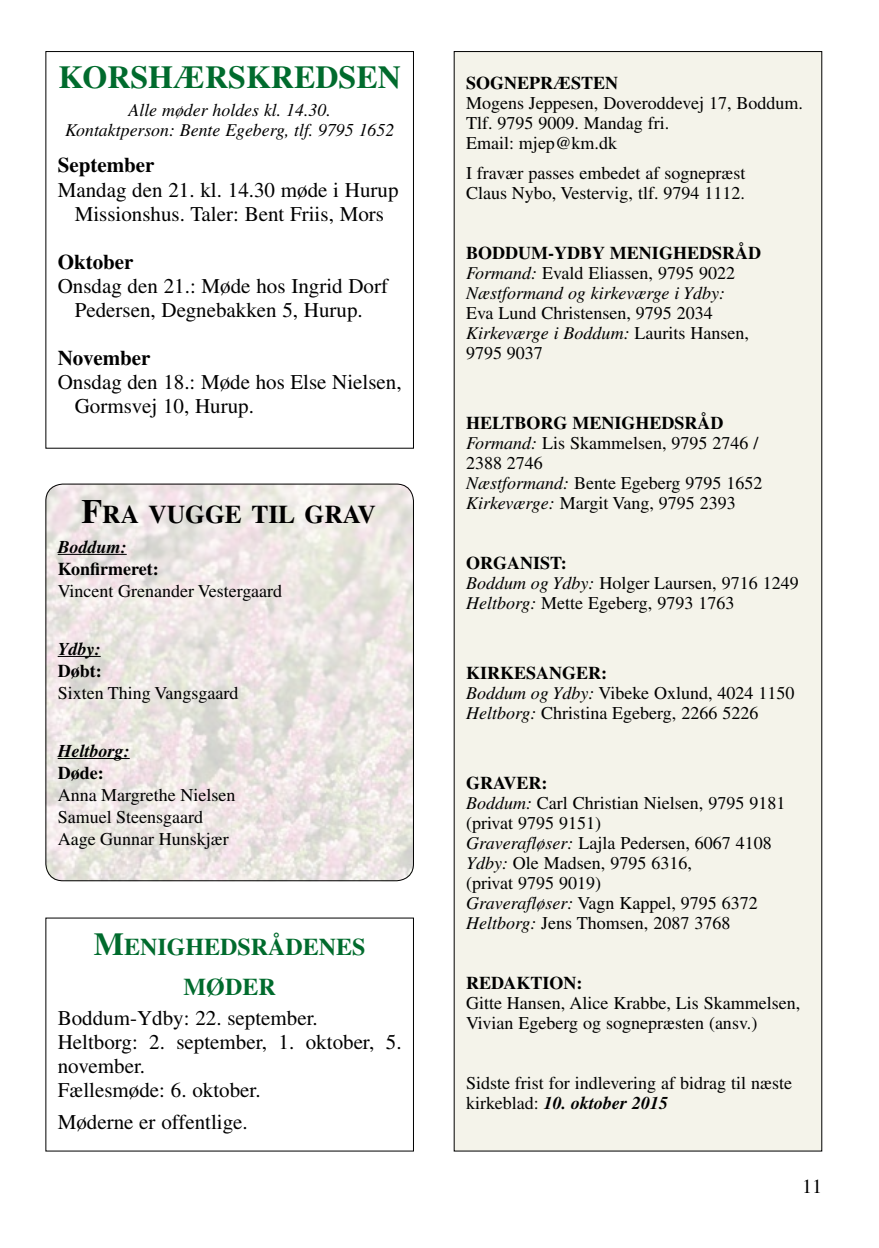
<style>
.page{position:relative;width:879px;height:1248px;background:#fff}
.page>*{position:absolute;margin:0;border:0;box-sizing:border-box;transform-origin:0 0}
.t1{font:700 32px "Times";color:#006b2d}
.t2{font:700 25.6px "Times";color:#000}
.t3{font:700 24px/40px "Times";color:#006b2d;text-align:center}
.t4{font:21px/24px "Times";color:#000;text-align:center}
.t5{font:700 21px "Times";color:#000}
.t6{font:20px "Times";color:#000}
.t7{font:18px/20px "Times";color:#000}
.t8{font:italic 18px/20px "Times";color:#000;text-align:center}
.t9{font:700 18px "Times";color:#000}
.t10{font:italic 700 18px "Times";color:#000}
.s1{font-size:34px}
.s2{font-size:32px}
.s3{font-weight:700;font-style:normal}
.s4{font-style:normal}
.s5{font-style:italic}
.s6{font-weight:700}
.s7{font-weight:700;font-style:italic}
</style>
<div class="page">
<img style="left:47px;top:485px;width:367px;height:396px">
<div style="left:45px;top:51px;width:369px;height:397px;border:1px solid #000"></div>
<hr style="left:58px;top:554px;width:69px;height:1px;background:#000">
<hr style="left:58px;top:656px;width:43px;height:1px;background:#000">
<hr style="left:58px;top:758px;width:72px;height:1px;background:#000">
<div style="left:454px;top:52px;width:368px;height:1098px;background:#f4f3ea"></div>
<h1 class="t1" style="left:59px;top:58px;width:47px">KORS</h1>
<h1 class="t1" style="left:148px;top:58px;width:50px">HÆRS</h1>
<h1 class="t1" style="left:246px;top:58px;width:48px">KREDSEN</h1>
<p class="t8" style="left:65px;top:100px;width:331px">Alle møder holdes kl. 14.30.<br>Kontaktperson: Bente Egeberg, tlf. 9795 1652</p>
<p class="t5" style="left:58px;top:153px;width:98px">SEPTEMBER</p>
<p class="t4" style="left:58px;top:177px;width:342px">Mandag den 21. kl. 14.30 møde i Hurup<br>Missionshus. Taler: Bent Friis, Mors</p>
<p class="t5" style="left:58px;top:249px;width:77px">OKTOBER</p>
<p class="t4" style="left:58px;top:273px;width:332px">Onsdag den 21.: Møde hos Ingrid Dorf<br>Pedersen, Degnebakken 5, Hurup.</p>
<p class="t5" style="left:58px;top:345px;width:94px">NOVEMBER</p>
<p class="t4" style="left:75px;top:369px;width:328px;text-align:left;text-indent:-17px">Onsdag den 18.: Møde hos Else Nielsen,<br>Gormsvej 10, Hurup.</p>
<h2 class="t2" style="left:81px;top:498px;width:296px"><span class="s1">F</span>RA VUGGE TIL GRAV</h2>
<p class="t10" style="left:58px;top:536px;width:71px">Boddum:</p>
<p class="t9" style="left:58px;top:557px;width:103px">KONFIRMERET:</p>
<p class="t7" style="left:58px;top:580px;width:226px">Vincent Grenander Vestergaard</p>
<p class="t10" style="left:58px;top:638px;width:44px">Ydby:</p>
<p class="t9" style="left:58px;top:659px;width:45px">DØBT:</p>
<p class="t7" style="left:58px;top:682px;width:182px">Sixten Thing Vangsgaard</p>
<p class="t10" style="left:58px;top:740px;width:73px">Heltborg:</p>
<p class="t9" style="left:58px;top:761px;width:47px">DØDE:</p>
<p class="t7" style="left:58px;top:783px;width:179px;line-height:22px">Anna Margrethe Nielsen<br>Samuel Steensgaard<br>Aage Gunnar Hunskjær</p>
<h3 class="t3" style="left:94px;top:926px;width:273px"><span class="s2">M</span>ENIGHEDSRÅDENES<br>MØDER</h3>
<p class="t4" style="left:58px;top:1005px;width:345px;text-align:left">Boddum-Ydby: 22. september.<br>Heltborg: 2. september, 1. oktober, 5. november.<br>Fællesmøde: 6. oktober.</p>
<p class="t4" style="left:58px;top:1109px;width:192px">Møderne er offentlige.</p>
<p class="t9" style="left:466px;top:72px;width:154px">SOGNEPRÆSTEN</p>
<p class="t7" style="left:466px;top:93px;width:339px">Mogens Jeppesen, Doveroddevej 17, Boddum.<br>Tlf. 9795 9009. Mandag fri.<br>Email: mjep@km.dk</p>
<p class="t7" style="left:466px;top:163px;width:281px">I fravær passes embedet af sognepræst<br>Claus Nybo, Vestervig, tlf. 9794 1112.</p>
<p class="t8" style="left:466px;top:243px;width:293px;text-align:left;text-indent:144px"><span class="s3">MENIGHEDSRÅD<br></span>Formand: <span class="s4">Evald Eliassen, 9795 9022<br></span>Næstformand og kirkeværge i Ydby:</p>
<p class="t7" style="left:466px;top:303px;width:284px">Eva Lund Christensen, 9795 2034<br><span class="s5">Kirkeværge i Boddum:</span> Laurits Hansen,<br>9795 9037</p>
<p class="t9" style="left:466px;top:242px;width:41px">BODDUM</p>
<p class="t9" style="left:548px;top:242px;width:33px">-YDBY</p>
<p class="t7" style="left:466px;top:413px;width:298px;text-indent:36px"><span class="s6">TBORG MENIGHEDSRÅD<br></span><span class="s5">Formand:</span> Lis Skammelsen, 9795 2746 /<br>2388 2746<br><span class="s5">Næstformand:</span> Bente Egeberg 9795 1652<br><span class="s5">Kirkeværge:</span> Margit Vang, 9795 2393</p>
<p class="t9" style="left:466px;top:412px;width:14px">HEL</p>
<p class="t7" style="left:466px;top:553px;width:334px"><span class="s6">ORGANIST:<br></span><span class="s5">Boddum og Ydby:</span> Holger Laursen, 9716 1249<br><span class="s5">Heltborg:</span> Mette Egeberg, 9793 1763</p>
<p class="t7" style="left:466px;top:663px;width:330px;text-indent:60px"><span class="s6">SANGER :<br></span><span class="s5">Boddum og Ydby:</span> Vibeke Oxlund, 4024 1150<br><span class="s5">Heltborg:</span> Christina Egeberg, 2266 5226</p>
<p class="t9" style="left:466px;top:662px;width:27px">KIRKE</p>
<p class="t9" style="left:466px;top:772px;width:14px">GRA</p>
<p class="t7" style="left:466px;top:773px;width:321px;text-indent:37px"><span class="s6">VER:<br></span><span class="s5">Boddum:</span> Carl Christian Nielsen, 9795 9181 (privat 9795 9151)<br><span class="s5">Graverafløser:</span> Lajla Pedersen, 6067 4108<br><span class="s5">Ydby:</span> Ole Madsen, 9795 6316,<br>(privat 9795 9019)<br><span class="s5">Graverafløser:</span> Vagn Kappel, 9795 6372<br><span class="s5">Heltborg:</span> Jens Thomsen, 2087 3768</p>
<p class="t9" style="left:466px;top:972px;width:27px">REDAK</p>
<p class="t9" style="left:530px;top:972px;width:54px">TION:</p>
<p class="t7" style="left:466px;top:993px;width:336px">Gitte Hansen, Alice Krabbe, Lis Skammelsen,<br>Vivian Egeberg og sognepræsten (ansv.)</p>
<p class="t7" style="left:466px;top:1073px;width:327px">Sidste frist for indlevering af bidrag til næste kirkeblad: <span class="s7">10. oktober 2015</span></p>
<p class="t6" style="left:802px;top:1174px;width:21px">11</p>
</div>
